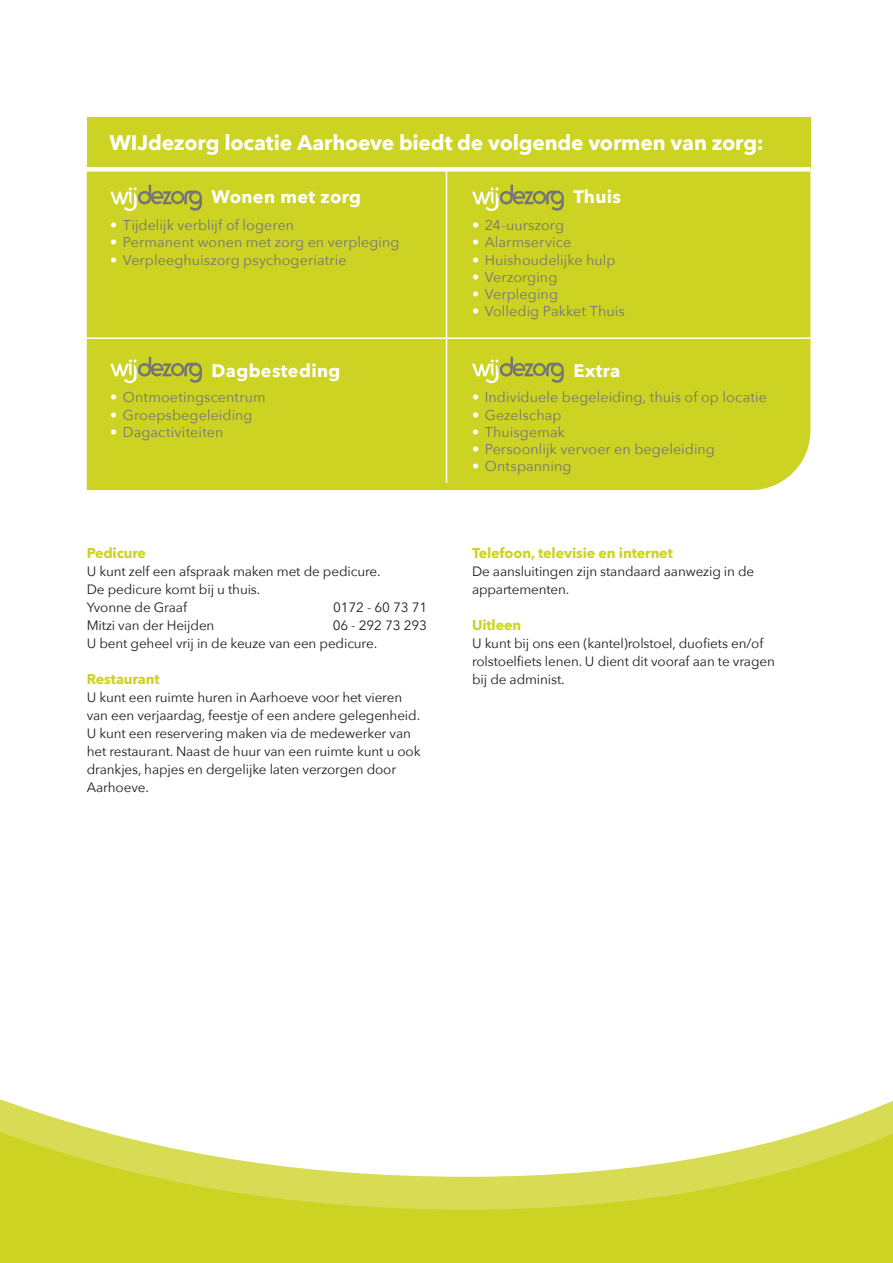
<style>
.page{position:relative;width:893px;height:1263px;background:#fff}
.page>*{position:absolute;margin:0;border:0;box-sizing:border-box;transform-origin:0 0}
.t1{font:700 21px "Avenir Next";letter-spacing:-.01em;color:#fff}
.t2{font:700 18px "Avenir Next";letter-spacing:.02em;color:#fff}
.t3{font:14.25px "Avenir Next";letter-spacing:.005em;color:#747577}
.t4{font:700 14.25px "Avenir Next";letter-spacing:-.01em;color:#ccd323}
.t5{font:13.5px/18px "Avenir Next";letter-spacing:-.01em;color:#1d1d1b}
.s1{color:#fff}
</style>
<div class="page">
<div style="left:87px;top:172px;width:723px;height:318px;background:#ccd323"></div>
<div style="left:87px;top:117px;width:723px;height:51px;background:#ccd323"></div>
<svg style="left:0;top:1099px;width:893px;height:28px"></svg>
<svg style="left:0;top:1127px;width:893px;height:136px;fill:#ccd323"></svg>
<svg style="left:110px;top:185px;width:92px;height:26px;background:#bdc248"></svg>
<svg style="left:110px;top:357px;width:92px;height:26px;background:#bdc248"></svg>
<svg style="left:472px;top:185px;width:92px;height:26px;background:#bdc248"></svg>
<svg style="left:472px;top:357px;width:92px;height:26px;background:#bdc248"></svg>
<div style="left:87px;top:167px;width:723px;height:5px;background:#fff"></div>
<hr style="left:87px;top:337px;width:723px;height:2px;background:#fff">
<hr style="left:446px;top:169px;width:1px;height:314px;background:#fff">
<h1 class="t1" style="left:109px;top:124px;width:656px">WIJdezorg locatie Aarhoeve biedt de volgende vormen van zorg:</h1>
<h2 class="t2" style="left:212px;top:181px;width:151px">Wonen met zorg</h2>
<p class="t3" style="left:110px;top:213px;width:185px"><span class="s1">•</span> Tijdelijk verblijf of logeren</p>
<p class="t3" style="left:110px;top:230px;width:291px"><span class="s1">•</span> Permanent wonen met zorg en verpleging</p>
<p class="t3" style="left:110px;top:248px;width:238px"><span class="s1">•</span> Verpleeghuiszorg psychogeriatrie</p>
<h2 class="t2" style="left:212px;top:355px;width:130px">Dagbesteding</h2>
<p class="t3" style="left:110px;top:385px;width:157px"><span class="s1">•</span> Ontmoetingscentrum</p>
<p class="t3" style="left:110px;top:403px;width:144px"><span class="s1">•</span> Groepsbegeleiding</p>
<p class="t3" style="left:110px;top:420px;width:115px"><span class="s1">•</span> Dagactiviteiten</p>
<p class="t4" style="left:87px;top:541px;width:61px">Pedicure</p>
<p class="t5" style="left:87px;top:562px;width:295px">U kunt zelf een afspraak maken met de pedicure.<br>De pedicure komt bij u thuis.<br>Yvonne de Graaf</p>
<p class="t5" style="left:333px;top:598px;width:96px">0172 - 60 73 71</p>
<p class="t5" style="left:87px;top:616px;width:129px">Mitzi van der Heijden</p>
<p class="t5" style="left:87px;top:616px;width:342px;text-indent:246px">06 - 292 73 293<br>U bent geheel vrij in de keuze van een pedicure.</p>
<p class="t4" style="left:87px;top:667px;width:74px">Restaurant</p>
<p class="t5" style="left:87px;top:688px;width:335px">U kunt een ruimte huren in Aarhoeve voor het vieren van een verjaardag, feestje of een andere gelegenheid.<br>U kunt een reservering maken via de medewerker van het restaurant. Naast de huur van een ruimte kunt u ook drankjes, hapjes en dergelijke laten verzorgen door Aarhoeve.</p>
<h2 class="t2" style="left:573px;top:181px;width:49px">Thuis</h2>
<p class="t3" style="left:472px;top:213px;width:94px"><span class="s1">•</span> 24-uurszorg</p>
<p class="t3" style="left:472px;top:230px;width:101px"><span class="s1">•</span> Alarmservice</p>
<p class="t3" style="left:472px;top:248px;width:145px"><span class="s1">•</span> Huishoudelijke hulp</p>
<p class="t3" style="left:472px;top:265px;width:87px"><span class="s1">•</span> Verzorging</p>
<p class="t3" style="left:472px;top:282px;width:88px"><span class="s1">•</span> Verpleging</p>
<p class="t3" style="left:472px;top:299px;width:154px"><span class="s1">•</span> Volledig Pakket Thuis</p>
<h2 class="t2" style="left:573px;top:355px;width:48px">Extra</h2>
<p class="t3" style="left:472px;top:385px;width:296px"><span class="s1">•</span> Individuele begeleiding, thuis of op locatie</p>
<p class="t3" style="left:472px;top:403px;width:91px"><span class="s1">•</span> Gezelschap</p>
<p class="t3" style="left:472px;top:420px;width:94px"><span class="s1">•</span> Thuisgemak</p>
<p class="t3" style="left:472px;top:437px;width:244px"><span class="s1">•</span> Persoonlijk vervoer en begeleiding</p>
<p class="t3" style="left:472px;top:454px;width:101px"><span class="s1">•</span> Ontspanning</p>
<p class="t4" style="left:472px;top:541px;width:202px">Telefoon, televisie en internet</p>
<p class="t5" style="left:472px;top:562px;width:284px">De aansluitingen zijn standaard aanwezig in de appartementen.</p>
<p class="t4" style="left:472px;top:613px;width:51px">Uitleen</p>
<p class="t5" style="left:472px;top:634px;width:304px">U kunt bij ons een (kantel)rolstoel, duofiets en/of rolstoelfiets lenen. U dient dit vooraf aan te vragen bij de administ.</p>
</div>
